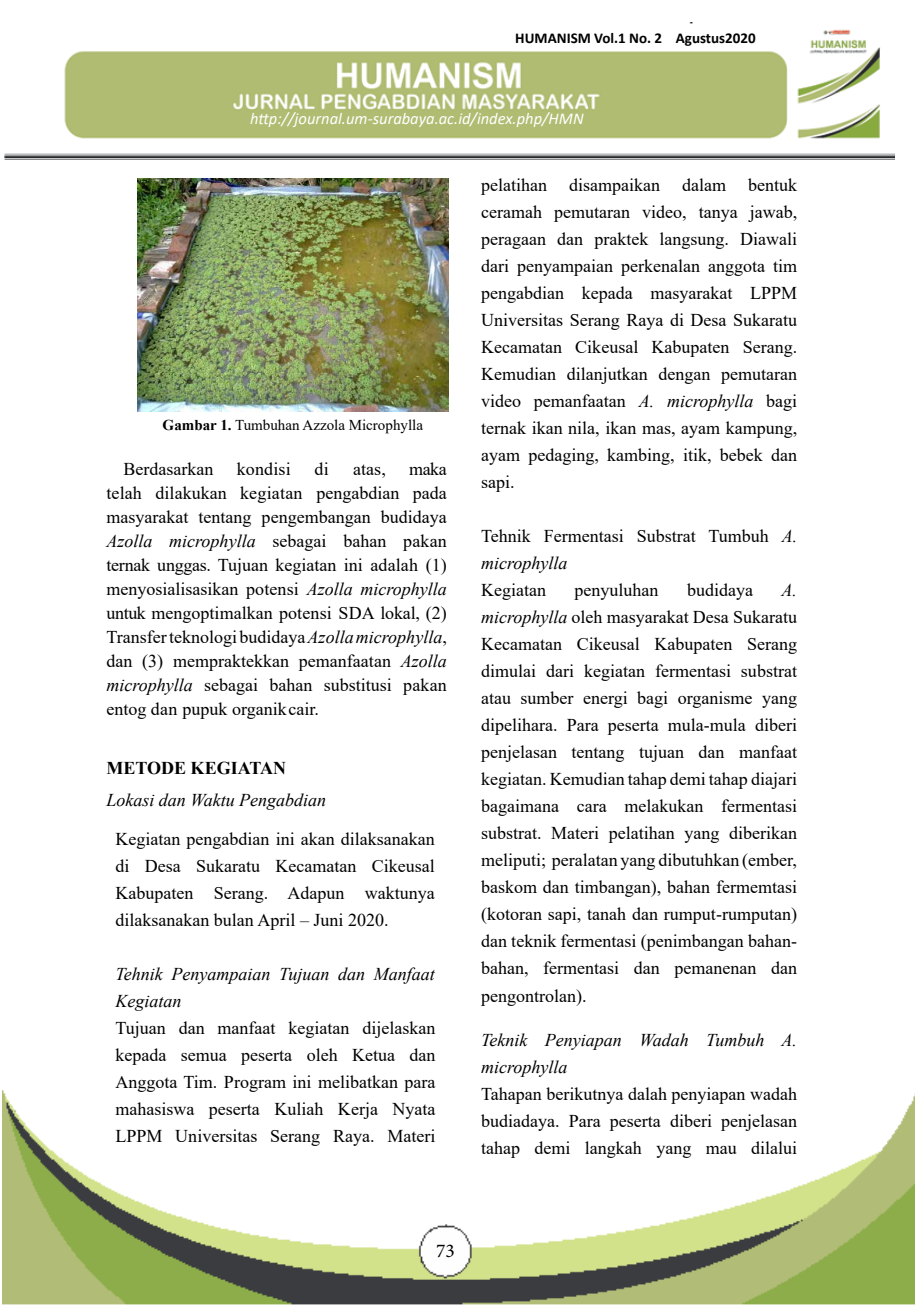
<style>
.page{position:relative;width:915px;height:1306px;background:#fff}
.page>*{position:absolute;margin:0;border:0;box-sizing:border-box;transform-origin:0 0}
.t1{font:19.5px "Minion Pro";color:#000}
.t2{font:18px/27px "Times New Roman";color:#000;text-align:justify}
.t3{font:italic 18px/27px "Times New Roman";color:#000}
.t4{font:700 18px "Times New Roman";color:#000}
.t5{font:italic 16.5px "Calibri";color:#fff}
.t6{font:15px "Times New Roman";color:#000}
.t7{font:700 15px "Calibri";color:#000}
.s1{font-weight:700}
.s2{font-style:italic}
</style>
<div class="page">
<img style="left:3px;top:1090px;width:911px;height:215px">
<img style="left:4px;top:29px;width:890px;height:131px">
<div style="left:512px;top:23px;width:268px;height:28px;background:#fff"></div>
<img style="left:137px;top:179px;width:311px;height:232px">
<p class="t7" style="left:515px;top:27px;width:242px">HUMANISM Vol.1 No. 2 Agustus2020</p>
<p class="t5" style="left:250px;top:107px;width:335px">http://journal.um-surabaya.ac.id/index.php/HMN</p>
<p class="t6" style="left:163px;top:414px;width:262px"><span class="s1">Gambar 1.</span> Tumbuhan Azzola Microphylla</p>
<p class="t2" style="left:123px;top:455px;width:91px">Berdasarkan</p>
<p class="t2" style="left:237px;top:455px;width:55px">kondisi</p>
<p class="t2" style="left:314px;top:455px;width:16px">di</p>
<p class="t2" style="left:353px;top:455px;width:34px">atas,</p>
<p class="t2" style="left:106px;top:456px;width:342px;line-height:24px;text-indent:303px">maka telah dilakukan kegiatan pengabdian pada masyarakat tentang pengembangan budidaya <span class="s2">Azolla microphylla</span> sebagai bahan pakan ternak unggas. Tujuan kegiatan ini adalah (1) menyosialisasikan potensi <span class="s2">Azolla microphylla </span>untuk mengoptimalkan potensi SDA lokal, (2)<br>Transfer teknologi budidaya <span class="s2">Azolla microphylla</span>, dan (3) mempraktekkan pemanfaatan <span class="s2">Azolla microphylla</span> sebagai bahan substitusi pakan entog dan pupuk organik cair.</p>
<p class="t4" style="left:106px;top:755px;width:181px">METODE KEGIATAN</p>
<p class="t3" style="left:106px;top:786px;width:221px">Lokasi dan Waktu Pengabdian</p>
<p class="t2" style="left:115px;top:825px;width:321px">Kegiatan pengabdian ini akan dilaksanakan di Desa Sukaratu Kecamatan Cikeusal Kabupaten Serang. Adapun waktunya dilaksanakan bulan April – Juni 2020.</p>
<p class="t3" style="left:115px;top:960px;width:321px">Tehnik Penyampaian Tujuan dan Manfaat<br>Kegiatan</p>
<p class="t2" style="left:115px;top:1014px;width:321px">Tujuan dan manfaat kegiatan dijelaskan kepada semua peserta oleh Ketua dan Anggota Tim. Program ini melibatkan para mahasiswa peserta Kuliah Kerja Nyata LPPM Universitas Serang Raya. Materi</p>
<p class="t2" style="left:481px;top:171px;width:317px">pelatihan disampaikan dalam bentuk ceramah pemutaran video, tanya jawab, peragaan dan praktek langsung. Diawali dari penyampaian perkenalan anggota tim pengabdian kepada masyarakat LPPM Universitas Serang Raya di Desa Sukaratu Kecamatan Cikeusal Kabupaten Serang.<br>Kemudian dilanjutkan dengan pemutaran video pemanfaatan <span class="s2">A. microphylla</span> bagi ternak ikan nila, ikan mas, ayam kampung, ayam pedaging, kambing, itik, bebek dan sapi.</p>
<p class="t2" style="left:481px;top:522px;width:317px">Tehnik Fermentasi Substrat Tumbuh <span class="s2">A. microphylla</span></p>
<p class="t2" style="left:481px;top:576px;width:66px">Kegiatan</p>
<p class="t2" style="left:574px;top:576px;width:85px">penyuluhan</p>
<p class="t2" style="left:686px;top:576px;width:67px">budidaya</p>
<p class="t2" style="left:481px;top:576px;width:317px;text-indent:300px"><span class="s2">A. microphylla</span> oleh masyarakat Desa Sukaratu Kecamatan Cikeusal Kabupaten Serang dimulai dari kegiatan fermentasi substrat atau sumber energi bagi organisme yang dipelihara. Para peserta mula-mula diberi penjelasan tentang tujuan dan manfaat kegiatan. Kemudian tahap demi tahap diajari bagaimana cara melakukan fermentasi substrat. Materi pelatihan yang diberikan meliputi; peralatan yang dibutuhkan (ember, baskom dan timbangan), bahan fermemtasi (kotoran sapi, tanah dan rumput-rumputan) dan teknik fermentasi (penimbangan bahan&shy;bahan, fermentasi dan pemanenan dan pengontrolan).</p>
<p class="t3" style="left:481px;top:1025px;width:317px">Teknik Penyiapan Wadah Tumbuh A. microphylla</p>
<p class="t2" style="left:481px;top:1079px;width:317px">Tahapan berikutnya dalah penyiapan wadah budiadaya. Para peserta diberi penjelasan tahap demi langkah yang mau dilalui</p>
<p class="t1" style="left:436px;top:1237px;width:20px">73</p>
</div>
